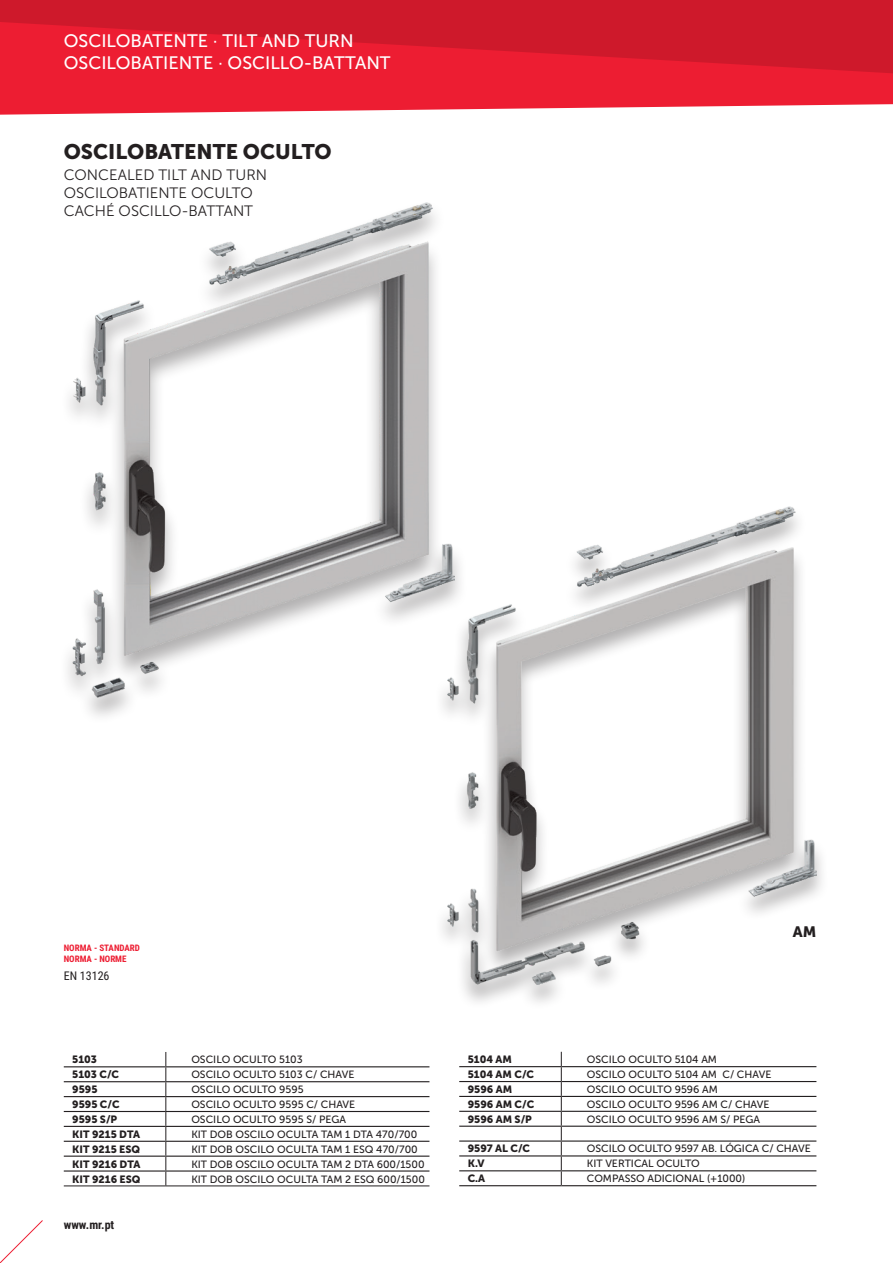
<style>
.page{position:relative;width:893px;height:1263px;background:#fff}
.page>*{position:absolute;margin:0;border:0;box-sizing:border-box;transform-origin:0 0}
.t1{font:21px "Museo Sans 900";color:#231f20}
.t2{font:18px "Museo Sans 500";color:#fff}
.t3{font:15px "Museo Sans 300";color:#231f20}
.t4{font:15px "Museo Sans 900";color:#231f20}
.t5{font:700 12px "Roboto Condensed";color:#231f20}
.t6{font:12px "Roboto Condensed";color:#231f20}
.t7{font:10.5px "Museo Sans 500";color:#231f20}
.t8{font:10.5px "Museo Sans 900";color:#231f20}
.t9{font:700 9px "Roboto Condensed";color:#ed1d32}
</style>
<div class="page">
<svg style="left:0;top:0;width:893px;height:115px;background:#e12639"></svg>
<svg style="left:0;top:1220px;width:43px;height:43px"></svg>
<img style="left:67px;top:202px;width:369px;height:495px">
<div style="left:435px;top:506px;width:394px;height:504px;background:#231f20;opacity:.35"></div>
<img style="left:447px;top:506px;width:369px;height:479px">
<svg style="left:165px;top:1052px;width:1px;height:133px"></svg>
<hr style="left:64px;top:1185px;width:102px;height:1px;background:#231f20">
<hr style="left:166px;top:1185px;width:263px;height:1px;background:#231f20">
<hr style="left:64px;top:1066px;width:102px;height:1px;background:#231f20">
<hr style="left:166px;top:1066px;width:263px;height:1px;background:#231f20">
<hr style="left:64px;top:1081px;width:102px;height:1px;background:#231f20">
<hr style="left:166px;top:1081px;width:263px;height:1px;background:#231f20">
<hr style="left:64px;top:1111px;width:102px;height:1px;background:#231f20">
<hr style="left:166px;top:1111px;width:263px;height:1px;background:#231f20">
<hr style="left:64px;top:1126px;width:102px;height:1px;background:#231f20">
<hr style="left:166px;top:1126px;width:263px;height:1px;background:#231f20">
<hr style="left:64px;top:1141px;width:102px;height:1px;background:#231f20">
<hr style="left:166px;top:1141px;width:263px;height:1px;background:#231f20">
<hr style="left:64px;top:1155px;width:102px;height:2px;background:#231f20">
<hr style="left:166px;top:1155px;width:263px;height:2px;background:#231f20">
<hr style="left:64px;top:1170px;width:102px;height:1px;background:#231f20">
<hr style="left:166px;top:1170px;width:263px;height:1px;background:#231f20">
<hr style="left:64px;top:1096px;width:102px;height:1px;background:#231f20">
<hr style="left:166px;top:1096px;width:263px;height:1px;background:#231f20">
<svg style="left:561px;top:1052px;width:1px;height:133px"></svg>
<hr style="left:459px;top:1066px;width:102px;height:1px;background:#231f20">
<hr style="left:561px;top:1066px;width:255px;height:1px;background:#231f20">
<hr style="left:459px;top:1081px;width:102px;height:1px;background:#231f20">
<hr style="left:561px;top:1081px;width:255px;height:1px;background:#231f20">
<hr style="left:459px;top:1096px;width:102px;height:1px;background:#231f20">
<hr style="left:561px;top:1096px;width:255px;height:1px;background:#231f20">
<hr style="left:459px;top:1111px;width:102px;height:1px;background:#231f20">
<hr style="left:561px;top:1111px;width:255px;height:1px;background:#231f20">
<hr style="left:459px;top:1125px;width:102px;height:2px;background:#231f20">
<hr style="left:561px;top:1125px;width:255px;height:2px;background:#231f20">
<hr style="left:459px;top:1140px;width:102px;height:1px;background:#231f20">
<hr style="left:561px;top:1140px;width:255px;height:1px;background:#231f20">
<hr style="left:459px;top:1155px;width:102px;height:1px;background:#231f20">
<hr style="left:561px;top:1155px;width:255px;height:1px;background:#231f20">
<hr style="left:459px;top:1170px;width:102px;height:1px;background:#231f20">
<hr style="left:561px;top:1170px;width:255px;height:1px;background:#231f20">
<hr style="left:459px;top:1185px;width:102px;height:1px;background:#231f20">
<hr style="left:561px;top:1185px;width:255px;height:1px;background:#231f20">
<p class="t2" style="left:64px;top:31px;width:292px">OSCILOBATENTE · TILT AND TURN</p>
<p class="t2" style="left:64px;top:53px;width:328px">OSCILOBATIENTE · OSCILLO-BATTANT</p>
<p class="t1" style="left:64px;top:140px;width:270px">OSCILOBATENTE OCULTO</p>
<p class="t3" style="left:64px;top:167px;width:205px">CONCEALED TILT AND TURN</p>
<p class="t3" style="left:64px;top:185px;width:191px">OSCILOBATIENTE OCULTO</p>
<p class="t3" style="left:64px;top:203px;width:191px">CACHÉ OSCILLO-BATTANT</p>
<p class="t9" style="left:64px;top:942px;width:78px">NORMA - STANDARD</p>
<p class="t9" style="left:64px;top:953px;width:64px">NORMA - NORME</p>
<p class="t6" style="left:64px;top:967px;width:47px">EN 13126</p>
<p class="t8" style="left:72px;top:1053px;width:26px">5103</p>
<p class="t7" style="left:191px;top:1054px;width:113px">OSCILO OCULTO 5103</p>
<p class="t8" style="left:72px;top:1068px;width:48px">5103 C/C</p>
<p class="t7" style="left:191px;top:1069px;width:165px">OSCILO OCULTO 5103 C/ CHAVE</p>
<p class="t8" style="left:72px;top:1083px;width:27px">9595</p>
<p class="t7" style="left:191px;top:1084px;width:114px">OSCILO OCULTO 9595</p>
<p class="t8" style="left:72px;top:1098px;width:49px">9595 C/C</p>
<p class="t7" style="left:191px;top:1098px;width:165px">OSCILO OCULTO 9595 C/ CHAVE</p>
<p class="t8" style="left:72px;top:1113px;width:46px">9595 S/P</p>
<p class="t7" style="left:191px;top:1113px;width:156px">OSCILO OCULTO 9595 S/ PEGA</p>
<p class="t8" style="left:72px;top:1128px;width:69px">KIT 9215 DTA</p>
<p class="t7" style="left:191px;top:1128px;width:227px">KIT DOB OSCILO OCULTA TAM 1 DTA 470/700</p>
<p class="t8" style="left:72px;top:1143px;width:69px">KIT 9215 ESQ</p>
<p class="t7" style="left:191px;top:1143px;width:228px">KIT DOB OSCILO OCULTA TAM 1 ESQ 470/700</p>
<p class="t8" style="left:72px;top:1158px;width:70px">KIT 9216 DTA</p>
<p class="t7" style="left:191px;top:1158px;width:235px">KIT DOB OSCILO OCULTA TAM 2 DTA 600/1500</p>
<p class="t8" style="left:72px;top:1173px;width:70px">KIT 9216 ESQ</p>
<p class="t7" style="left:191px;top:1173px;width:235px">KIT DOB OSCILO OCULTA TAM 2 ESQ 600/1500</p>
<p class="t5" style="left:64px;top:1217px;width:52px">www.mr.pt</p>
<p class="t4" style="left:793px;top:923px;width:25px">AM</p>
<p class="t8" style="left:468px;top:1053px;width:46px">5104 AM</p>
<p class="t7" style="left:587px;top:1053px;width:132px">OSCILO OCULTO 5104 AM</p>
<p class="t8" style="left:468px;top:1068px;width:68px">5104 AM C/C</p>
<p class="t7" style="left:587px;top:1069px;width:186px">OSCILO OCULTO 5104 AM C/ CHAVE</p>
<p class="t8" style="left:468px;top:1083px;width:46px">9596 AM</p>
<p class="t7" style="left:587px;top:1083px;width:133px">OSCILO OCULTO 9596 AM</p>
<p class="t8" style="left:468px;top:1098px;width:68px">9596 AM C/C</p>
<p class="t7" style="left:587px;top:1098px;width:184px">OSCILO OCULTO 9596 AM C/ CHAVE</p>
<p class="t8" style="left:468px;top:1113px;width:66px">9596 AM S/P</p>
<p class="t7" style="left:587px;top:1113px;width:175px">OSCILO OCULTO 9596 AM S/ PEGA</p>
<p class="t8" style="left:468px;top:1143px;width:64px">9597 AL C/C</p>
<p class="t7" style="left:587px;top:1143px;width:226px">OSCILO OCULTO 9597 AB. LÓGICA C/ CHAVE</p>
<p class="t8" style="left:468px;top:1158px;width:18px">K.V</p>
<p class="t7" style="left:587px;top:1158px;width:115px">KIT VERTICAL OCULTO</p>
<p class="t8" style="left:468px;top:1172px;width:19px">C.A</p>
<p class="t7" style="left:587px;top:1173px;width:160px">COMPASSO ADICIONAL (+1000)</p>
</div>
